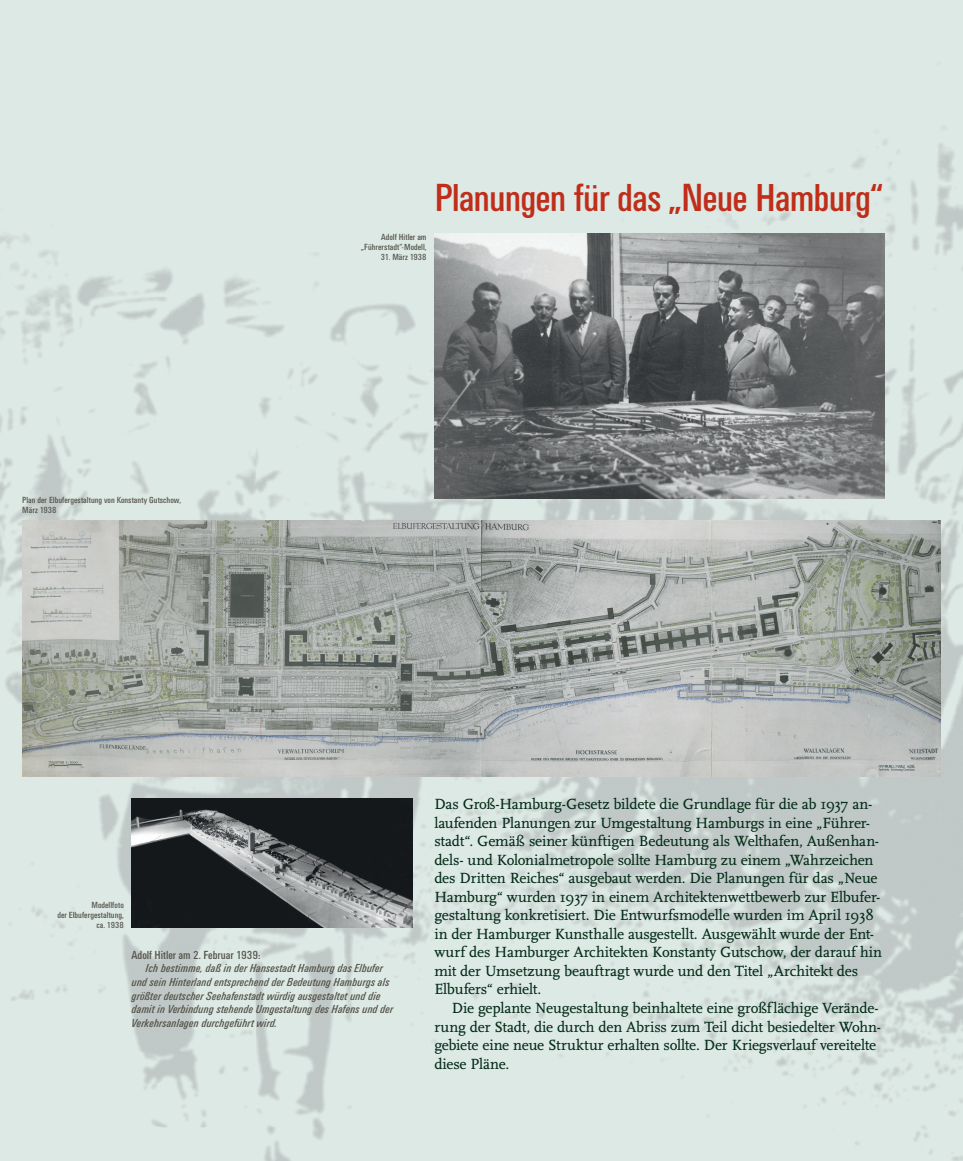
<style>
.page{position:relative;width:963px;height:1161px;background:#fff}
.page>*{position:absolute;margin:0;border:0;box-sizing:border-box;transform-origin:0 0}
.t1{font:38.5px "Univers Condensed BQ";letter-spacing:-.03em;color:#c02d19}
.t2{font:15.4px/18.5px "AD Scala Romein";letter-spacing:-.01em;color:#032b17}
.t3{font:italic 11.55px/13.6px "Univers Condensed BQ";letter-spacing:-.005em;color:#535249}
.t4{font:11.55px "Univers Condensed BQ";letter-spacing:-.01em;color:#535249}
.t5{font:8.75px/10.1px "Univers Condensed BQ";color:#535249;text-align:right}
</style>
<div class="page">
<img style="left:0;top:0;width:962px;height:1161px">
<img style="left:22px;top:521px;width:918px;height:255px">
<img style="left:131px;top:799px;width:281px;height:129px">
<img style="left:434px;top:233px;width:450px;height:266px">
<p class="t5" style="left:22px;top:496px;width:160px;text-align:left">Plan der Elbufergestaltung von Konstanty Gutschow,<br>März 1938</p>
<p class="t5" style="left:361px;top:232px;width:67px">Adolf Hitler am „Führerstadt“-Modell,</p>
<p class="t5" style="left:381px;top:252px;width:47px">31. März 1938</p>
<h1 class="t1" style="left:434px;top:183px;width:450px">Planungen für das „Neue Hamburg“</h1>
<p class="t5" style="left:57px;top:900px;width:68px">Modellfoto<br>der Elbufer gestaltung, ca. 1938</p>
<p class="t4" style="left:131px;top:950px;width:130px">Adolf Hitler am 2. Februar 1939:</p>
<p class="t3" style="left:131px;top:962px;width:263px;text-indent:14px">Ich bestimme, daß in der Hansestadt Hamburg das Elbufer und sein Hinterland entsprechend der Bedeutung Hamburgs als größter deutscher Seehafenstadt würdig ausgestaltet und die damit in Verbindung stehende Umgestaltung des Hafens und der Verkehrsanlagen durchgeführt wird.</p>
<p class="t2" style="left:434px;top:796px;width:449px">Das Groß-Hamburg-Gesetz bildete die Grundlage für die ab 1937 an&shy;laufenden Planungen zur Umgestaltung Hamburgs in eine „Führer&shy;stadt“. Gemäß seiner künftigen Bedeutung als Welthafen, Außenhan&shy;dels- und Kolonialmetropole sollte Hamburg zu einem „Wahrzeichen des Dritten Reiches“ ausgebaut werden. Die Planungen für das „Neue Hamburg“ wurden 1937 in einem Architektenwettbewerb zur Elbufer&shy;gestaltung konkretisiert. Die Entwurfsmodelle wurden im April 1938 in der Hamburger Kunsthalle ausgestellt. Ausgewählt wurde der Ent&shy;wurf des Hamburger Architekten Konstanty Gutschow, der darauf hin mit der Umsetzung beauftragt wurde und den Titel „Architekt des Elb ufers“ erhielt.</p>
<p class="t2" style="left:434px;top:1000px;width:448px;text-indent:17px">Die geplante Neugestaltung beinhaltete eine großflächige Ver ände&shy;rung der Stadt, die durch den Abriss zum Teil dicht besie delter Wohn&shy;gebiete eine neue Struktur erhalten sollte. Der Kriegsverlauf vereitelte diese Pläne.</p>
</div>
